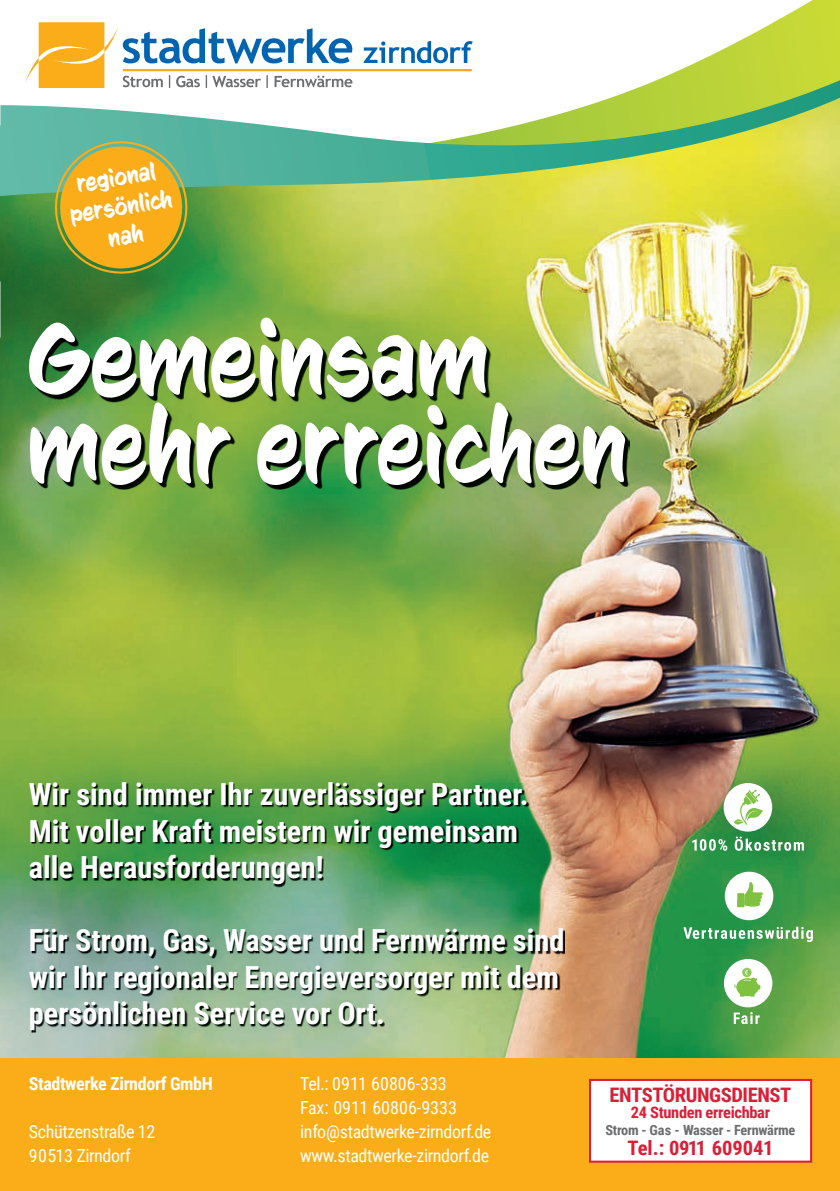
<style>
.page{position:relative;width:840px;height:1191px;background:#fff}
.page>*{position:absolute;margin:0;border:0;box-sizing:border-box;transform-origin:0 0}
.t1{font:100.2px/87.4px "CC Sign Language";letter-spacing:.01em;color:#fff;scale:.95 1}
.t2{font:700 30.4px/36.6px "Roboto Condensed";color:#fff}
.t3{font:24.2px/29.4px "CC Sign Language";color:#fff;text-align:center}
.t4{font:700 20px "Roboto Condensed";letter-spacing:-.02em;color:#da1f37}
.t5{font:18px/23.8px "Roboto Condensed";letter-spacing:-.02em;color:#fff}
.t6{font:700 18px "Roboto Condensed";letter-spacing:-.02em;color:#fff}
.t7{font:700 16px "Roboto Condensed";letter-spacing:-.02em;color:#da1f37}
.t8{font:700 14px "Roboto Condensed";letter-spacing:-.02em;color:#6c6d70}
</style>
<div class="page">
<img style="left:0;top:196px;width:839px;height:862px">
<div style="left:0;top:1058px;width:839px;height:133px;background:#faad19"></div>
<div style="left:589px;top:1080px;width:221px;height:81px;background:#fff"></div>
<div style="left:588px;top:1079px;width:223px;height:83px;border:2px solid #da1f37"></div>
<svg style="left:26px;top:22px;width:346px;height:58px"></svg>
<hr style="left:123px;top:69px;width:348px;height:2px;background:#faad19">
<svg style="left:692px;top:839px;width:34px;height:11px"></svg>
<svg style="left:734px;top:836px;width:69px;height:14px"></svg>
<div style="left:723px;top:783px;width:48px;height:48px;background:#fff;border-radius:50%"></div>
<svg style="left:734px;top:789px;width:28px;height:36px"></svg>
<svg style="left:683px;top:926px;width:129px;height:16px"></svg>
<div style="left:724px;top:871px;width:48px;height:49px;background:#fff;border-radius:50%"></div>
<svg style="left:737px;top:882px;width:25px;height:25px"></svg>
<svg style="left:733px;top:1012px;width:26px;height:12px"></svg>
<div style="left:723px;top:959px;width:49px;height:48px;background:#fff;border-radius:50%"></div>
<svg style="left:734px;top:967px;width:26px;height:29px"></svg>
<img style="left:31px;top:784px;width:533px;height:248px">
<img style="left:33px;top:321px;width:596px;height:168px">
<svg style="left:372px;top:0;width:467px;height:80px"></svg>
<svg style="left:0;top:80px;width:839px;height:116px"></svg>
<svg style="left:51px;top:137px;width:140px;height:140px;background:#b8a636"></svg>
<p class="t3" style="left:63px;top:171px;width:104px;rotate:-9deg">regional persönlich nah</p>
<h1 class="t1" style="left:27px;top:316px;width:632px">Gemeinsam mehr erreichen</h1>
<p class="t2" style="left:29px;top:775px;width:501px">Wir sind immer Ihr zuverlässiger Partner.<br>Mit voller Kraft meistern wir gemeinsam alle Herausforderungen!</p>
<p class="t2" style="left:29px;top:921px;width:537px">Für Strom, Gas, Wasser und Fernwärme sind wir Ihr regionaler Energieversorger mit dem persönlichen Service vor Ort.</p>
<p class="t6" style="left:29px;top:1071px;width:185px">Stadtwerke Zirndorf GmbH</p>
<p class="t5" style="left:29px;top:1119px;width:128px">Schützenstraße 12<br>90513 Zirndorf</p>
<p class="t5" style="left:300px;top:1071px;width:192px">Tel.: 0911 60806-333<br>Fax: 0911 60806-9333 info@stadtwerke-zirndorf.de www.stadtwerke-zirndorf.de</p>
<p class="t4" style="left:609px;top:1081px;width:183px">ENTSTÖRUNGSDIENST</p>
<p class="t7" style="left:630px;top:1101px;width:141px">24 Stunden erreichbar</p>
<p class="t4" style="left:627px;top:1134px;width:147px">Tel.: 0911 609041</p>
<p class="t8" style="left:605px;top:1120px;width:191px">Strom - Gas - Wasser - Fernwärme</p>
</div>
